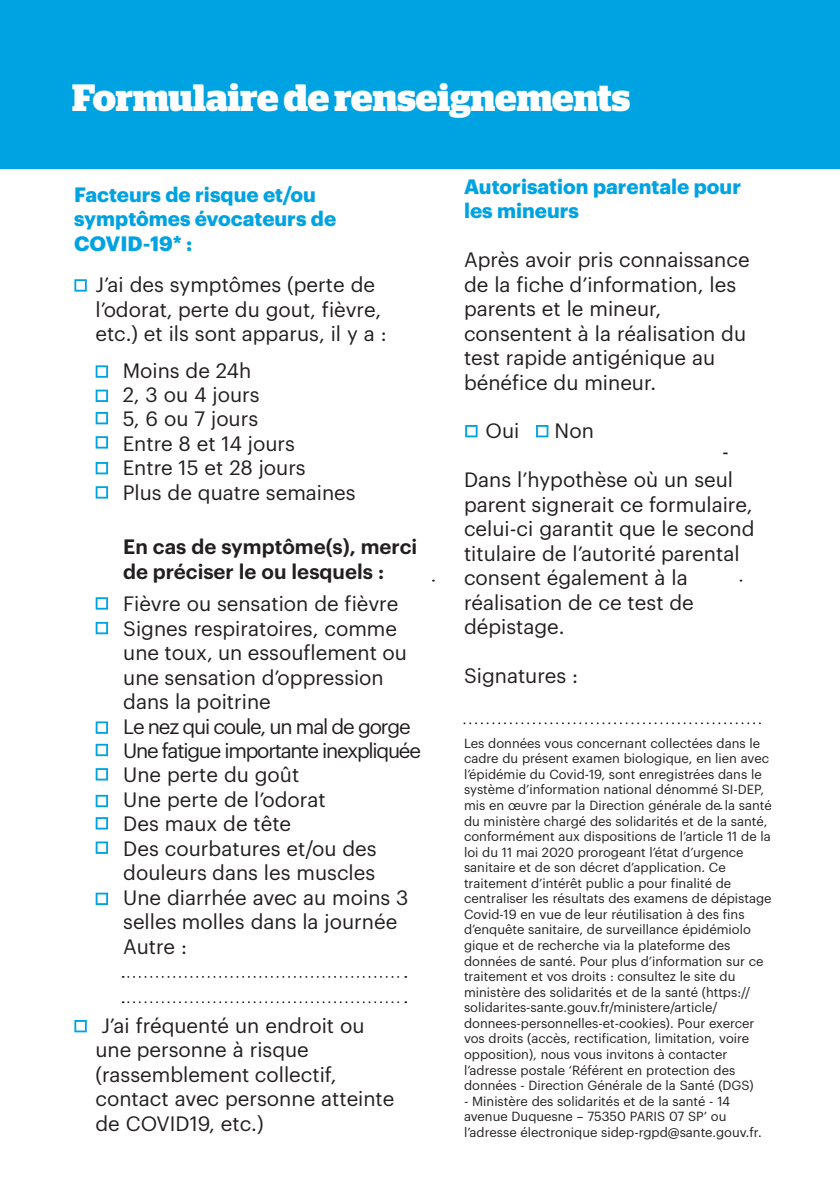
<style>
.page{position:relative;width:840px;height:1191px;background:#fff}
.page>*{position:absolute;margin:0;border:0;box-sizing:border-box;transform-origin:0 0}
.t1{font:700 38px "Stag";color:#fff}
.t2{font:20.4px/24.4px "Graphik";color:#231f20}
.t3{font:700 20.4px/24.4px "Graphik";color:#00a3e1}
.t4{font:600 20.4px/24.4px "Graphik";color:#231f20}
.t5{font:13px/15.6px "Graphik";color:#231f20}
</style>
<div class="page">
<div style="left:0;top:0;width:839px;height:168px;background:#00a3e1"></div>
<svg style="left:464px;top:722px;width:297px;height:2px"></svg>
<svg style="left:123px;top:976px;width:283px;height:1px"></svg>
<svg style="left:123px;top:1001px;width:283px;height:2px"></svg>
<svg style="left:74px;top:279px;width:13px;height:12px"></svg>
<svg style="left:465px;top:425px;width:12px;height:12px"></svg>
<svg style="left:536px;top:425px;width:12px;height:12px"></svg>
<svg style="left:96px;top:365px;width:12px;height:13px"></svg>
<svg style="left:96px;top:389px;width:12px;height:13px"></svg>
<svg style="left:96px;top:412px;width:12px;height:12px"></svg>
<svg style="left:96px;top:436px;width:12px;height:12px"></svg>
<svg style="left:96px;top:462px;width:12px;height:12px"></svg>
<svg style="left:96px;top:486px;width:12px;height:12px"></svg>
<svg style="left:96px;top:597px;width:12px;height:12px"></svg>
<svg style="left:96px;top:622px;width:12px;height:12px"></svg>
<svg style="left:96px;top:721px;width:12px;height:13px"></svg>
<svg style="left:96px;top:744px;width:12px;height:12px"></svg>
<svg style="left:96px;top:768px;width:12px;height:12px"></svg>
<svg style="left:96px;top:795px;width:12px;height:12px"></svg>
<svg style="left:96px;top:817px;width:12px;height:12px"></svg>
<svg style="left:96px;top:841px;width:12px;height:13px"></svg>
<svg style="left:96px;top:892px;width:12px;height:13px"></svg>
<svg style="left:74px;top:1020px;width:13px;height:12px"></svg>
<h1 class="t1" style="left:72px;top:76px;width:559px">Formulaire de renseignements</h1>
<h2 class="t3" style="left:74px;top:180px;width:263px">Facteurs de risque et/ou symptômes évocateurs de<br>COVID-19* :</h2>
<h2 class="t2" style="left:95px;top:271px;width:292px">J’ai des symptômes (perte de l’odorat, perte du gout, fièvre, etc.) et ils sont apparus, il y a :</h2>
<h2 class="t2" style="left:123px;top:356px;width:234px">Moins de 24h<br>2, 3 ou 4 jours<br>5, 6 ou 7 jours<br>Entre 8 et 14 jours<br>Entre 15 et 28 jours<br>Plus de quatre semaines</h2>
<h2 class="t4" style="left:123px;top:533px;width:295px">En cas de symptôme(s), merci de préciser le ou lesquels :</h2>
<p class="t2" style="left:123px;top:590px;width:299px">Fièvre ou sensation de fièvre<br>Signes respiratoires, comme une toux, un essouflement ou une sensation d’oppression dans la poitrine<br>Le nez qui coule, un mal de gorge<br>Une fatigue importante inexpliquée<br>Une perte du goût<br>Une perte de l’odorat<br>Des maux de tête<br>Des courbatures et/ou des douleurs dans les muscles<br>Une diarrhée avec au moins 3 selles molles dans la journée<br>Autre :</p>
<h2 class="t2" style="left:95px;top:1011px;width:300px">J’ai fréquenté un endroit ou une personne à risque (rassemblement collectif, contact avec personne atteinte de COVID19, etc.)</h2>
<h2 class="t3" style="left:464px;top:172px;width:278px">Autorisation parentale pour les mineurs</h2>
<h2 class="t2" style="left:464px;top:246px;width:287px">Après avoir pris connaissance de la fiche d’information, les parents et le mineur, consentent à la réalisation du test rapide antigénique au bénéfice du mineur.</h2>
<h2 class="t2" style="left:485px;top:417px;width:35px">Oui</h2>
<h2 class="t2" style="left:554px;top:417px;width:41px">Non</h2>
<h2 class="t2" style="left:464px;top:466px;width:292px">Dans l’hypothèse où un seul parent signerait ce formulaire, celui-ci garantit que le second titulaire de l’autorité parental consent également à la réalisation de ce test de dépistage.</h2>
<h2 class="t2" style="left:464px;top:661px;width:115px">Signatures :</h2>
<h2 class="t2" style="left:721px;top:437px;width:8px">-</h2>
<p class="t5" style="left:464px;top:734px;width:309px">Les données vous concernant collectées dans le cadre du présent examen biologique, en lien avec l’épidémie du Covid-19, sont enregistrées dans le système d’information national dénommé SI-DEP, mis en œuvre par la Direction générale de la santé du ministère chargé des solidarités et de la santé, conformément aux dispositions de l’article 11 de la loi du 11 mai 2020 prorogeant l’état d’urgence sanitaire et de son décret d’application. Ce traitement d’intérêt public a pour finalité de centraliser les résultats des examens de dépistage Covid-19 en vue de leur réutilisation à des fins d’enquête sanitaire, de surveillance épidémiolo</p>
<p class="t5" style="left:718px;top:798px;width:6px">-</p>
<p class="t5" style="left:464px;top:936px;width:301px">gique et de recherche via la plateforme des données de santé. Pour plus d’information sur ce traitement et vos droits : consultez le site du ministère des solidarités et de la santé (https:// solidarites-sante.gouv.fr/ministere/article/ donnees-personnelles-et-cookies). Pour exercer vos droits (accès, rectification, limitation, voire opposition), nous vous invitons à contacter l’adresse postale ‘Référent en protection des données - Direction Générale de la Santé (DGS)</p>
<p class="t5" style="left:464px;top:1092px;width:299px">- Ministère des solidarités et de la santé - 14 avenue Duquesne – 75350 PARIS 07 SP’ ou l’adresse électronique sidep-rgpd@sante.gouv.fr.</p>
</div>
